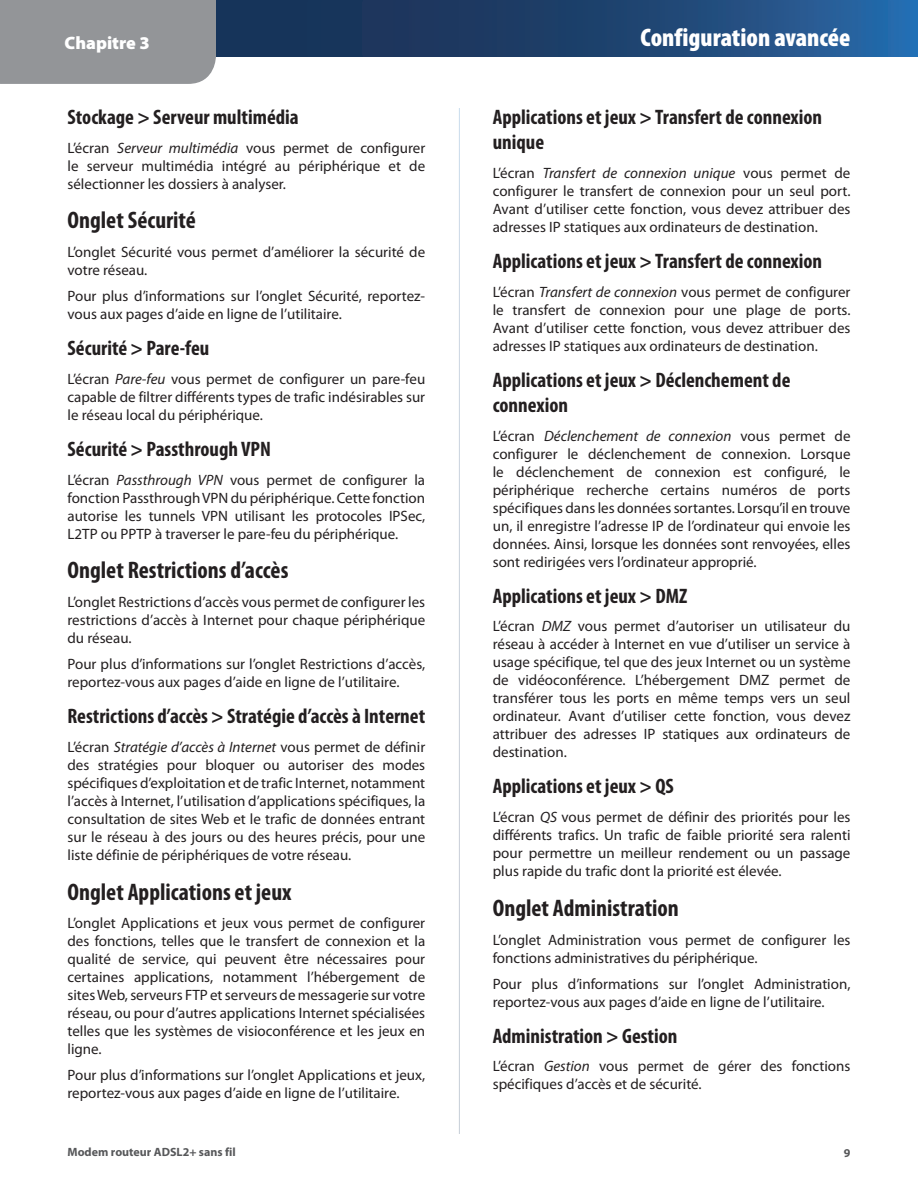
<style>
.page{position:relative;width:918px;height:1188px;background:#fff}
.page>*{position:absolute;margin:0;border:0;box-sizing:border-box;transform-origin:0 0}
.t1{font:900 condensed 25.5px "Myriad Pro";color:#fff}
.t2{font:700 condensed 24px "Myriad Pro";color:#231f20}
.t3{font:700 condensed 21px/25.2px "Myriad Pro";color:#231f20}
.t4{font:900 18px "Myriad Pro";color:#fff}
.t5{font:15px/18px "Myriad Pro";color:#231f20;text-align:justify}
.t6{font:700 12px "Myriad Pro";color:#57585a}
.s1{font-style:italic}
</style>
<div class="page">
<div style="left:0;top:0;width:216px;height:84px;background:#939598"></div>
<svg style="left:219px;top:3px;width:696px;height:51px;background:#1e4472"></svg>
<p class="t4" style="left:65px;top:32px;width:87px">Chapitre 3</p>
<h1 class="t1" style="left:640px;top:21px;width:212px">Configuration avancée</h1>
<h3 class="t3" style="left:68px;top:104px;width:233px">Stockage &gt; Serveur multimédia</h3>
<p class="t5" style="left:68px;top:138px;width:359px">L’écran <span class="s1">Serveur multimédia</span> vous permet de configurer le serveur multimédia intégré au périphérique et de sélectionner les dossiers à analyser.</p>
<h2 class="t2" style="left:68px;top:205px;width:130px">Onglet Sécurité</h2>
<p class="t5" style="left:68px;top:243px;width:359px">L’onglet Sécurité vous permet d’améliorer la sécurité de votre réseau.</p>
<p class="t5" style="left:68px;top:287px;width:359px">Pour plus d’informations sur l’onglet Sécurité, reportez&shy;vous aux pages d’aide en ligne de l’utilitaire.</p>
<h3 class="t3" style="left:68px;top:335px;width:143px">Sécurité &gt; Pare-feu</h3>
<p class="t5" style="left:68px;top:370px;width:359px">L’écran <span class="s1">Pare-feu</span> vous permet de configurer un pare-feu capable de filtrer différents types de trafic indésirables sur le réseau local du périphérique.</p>
<h3 class="t3" style="left:68px;top:436px;width:205px">Sécurité &gt; Passthrough VPN</h3>
<p class="t5" style="left:68px;top:470px;width:359px">L’écran <span class="s1">Passthrough VPN</span> vous permet de configurer la fonction Passthrough VPN du périphérique. Cette fonction autorise les tunnels VPN utilisant les protocoles IPSec, L2TP ou PPTP à traverser le pare-feu du périphérique.</p>
<h2 class="t2" style="left:68px;top:555px;width:222px">Onglet Restrictions d’accès</h2>
<p class="t5" style="left:68px;top:593px;width:359px">L’onglet Restrictions d’accès vous permet de configurer les restrictions d’accès à Internet pour chaque périphérique du réseau.</p>
<p class="t5" style="left:68px;top:655px;width:359px">Pour plus d’informations sur l’onglet Restrictions d’accès, reportez-vous aux pages d’aide en ligne de l’utilitaire.</p>
<h3 class="t3" style="left:68px;top:703px;width:359px">Restrictions d’accès &gt; Stratégie d’accès à Internet</h3>
<p class="t5" style="left:68px;top:738px;width:359px">L’écran <span class="s1">Stratégie d’accès à Internet</span> vous permet de définir des stratégies pour bloquer ou autoriser des modes spécifiques d’exploitation et de trafic Internet, notamment l’accès à Internet, l’utilisation d’applications spécifiques, la consultation de sites Web et le trafic de données entrant sur le réseau à des jours ou des heures précis, pour une liste définie de périphériques de votre réseau.</p>
<h2 class="t2" style="left:68px;top:877px;width:226px">Onglet Applications et jeux</h2>
<p class="t5" style="left:68px;top:914px;width:359px">L’onglet Applications et jeux vous permet de configurer des fonctions, telles que le transfert de connexion et la qualité de service, qui peuvent être nécessaires pour certaines applications, notamment l’hébergement de sites Web, serveurs FTP et serveurs de messagerie sur votre réseau, ou pour d’autres applications Internet spécialisées telles que les systèmes de visioconférence et les jeux en ligne.</p>
<p class="t5" style="left:68px;top:1066px;width:359px">Pour plus d’informations sur l’onglet Applications et jeux, reportez-vous aux pages d’aide en ligne de l’utilitaire.</p>
<h3 class="t3" style="left:493px;top:104px;width:331px">Applications et jeux &gt; Transfert de connexion unique</h3>
<p class="t5" style="left:493px;top:163px;width:359px">L’écran <span class="s1">Transfert de connexion unique</span> vous permet de configurer le transfert de connexion pour un seul port.<br>Avant d’utiliser cette fonction, vous devez attribuer des adresses IP statiques aux ordinateurs de destination.</p>
<h3 class="t3" style="left:493px;top:248px;width:331px">Applications et jeux &gt; Transfert de connexion</h3>
<p class="t5" style="left:493px;top:282px;width:359px">L’écran <span class="s1">Transfert de connexion</span> vous permet de configurer le transfert de connexion pour une plage de ports.<br>Avant d’utiliser cette fonction, vous devez attribuer des adresses IP statiques aux ordinateurs de destination.</p>
<h3 class="t3" style="left:493px;top:367px;width:299px">Applications et jeux &gt; Déclenchement de connexion</h3>
<p class="t5" style="left:493px;top:426px;width:359px">L’écran <span class="s1">Déclenchement de connexion</span> vous permet de configurer le déclenchement de connexion. Lorsque le déclenchement de connexion est configuré, le périphérique recherche certains numéros de ports spécifiques dans les données sortantes. Lorsqu’il en trouve un, il enregistre l’adresse IP de l’ordinateur qui envoie les données. Ainsi, lorsque les données sont renvoyées, elles sont redirigées vers l’ordinateur approprié.</p>
<h3 class="t3" style="left:493px;top:583px;width:196px">Applications et jeux &gt; DMZ</h3>
<p class="t5" style="left:493px;top:617px;width:359px">L’écran <span class="s1">DMZ</span> vous permet d’autoriser un utilisateur du réseau à accéder à Internet en vue d’utiliser un service à usage spécifique, tel que des jeux Internet ou un système de vidéoconférence. L’hébergement DMZ permet de transférer tous les ports en même temps vers un seul ordinateur. Avant d’utiliser cette fonction, vous devez attribuer des adresses IP statiques aux ordinateurs de destination.</p>
<h3 class="t3" style="left:493px;top:773px;width:183px">Applications et jeux &gt; QS</h3>
<p class="t5" style="left:493px;top:808px;width:359px">L’écran <span class="s1">QS</span> vous permet de définir des priorités pour les différents trafics. Un trafic de faible priorité sera ralenti pour permettre un meilleur rendement ou un passage plus rapide du trafic dont la priorité est élevée.</p>
<h2 class="t2" style="left:493px;top:893px;width:188px">Onglet Administration</h2>
<p class="t5" style="left:493px;top:930px;width:359px">L’onglet Administration vous permet de configurer les fonctions administratives du périphérique.</p>
<p class="t5" style="left:493px;top:974px;width:359px">Pour plus d’informations sur l’onglet Administration, reportez-vous aux pages d’aide en ligne de l’utilitaire.</p>
<h3 class="t3" style="left:493px;top:1023px;width:186px">Administration &gt; Gestion</h3>
<p class="t5" style="left:493px;top:1057px;width:359px">L’écran <span class="s1">Gestion</span> vous permet de gérer des fonctions spécifiques d’accès et de sécurité.</p>
<p class="t6" style="left:68px;top:1144px;width:170px">Modem routeur ADSL2+ sans fil</p>
<p class="t6" style="left:844px;top:1145px;width:8px">9</p>
</div>
